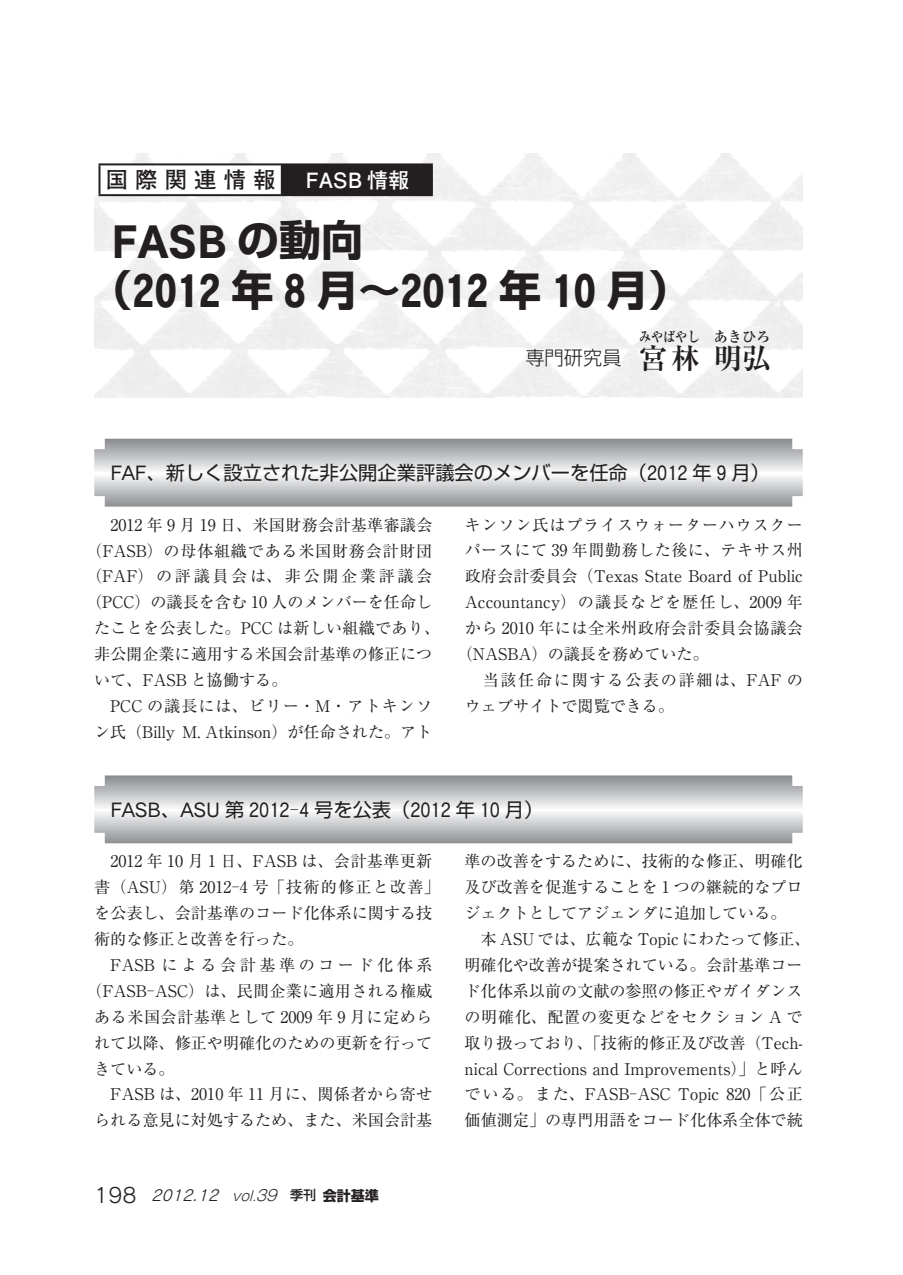
<style>
.page{position:relative;width:903px;height:1275px;background:#fff}
.page>*{position:absolute;margin:0;border:0;box-sizing:border-box;transform-origin:0 0}
.t1{font:44.1px/49.9px "Cezanne Pro B";color:#231f20}
.t2{font:700 28.35px "Ryumin Pr 5";color:#231f20}
.t3{font:700 22.4px "Futo Go B101 Pr 5";letter-spacing:.325em;color:#231f20}
.t4{font:700 21px "Futo Go B101 Pr 5";color:#fff}
.t5{font:20.3px "Cezanne Pro M";color:#231f20}
.t6{font:19.25px "Shin Go Pr 5";color:#231f20}
.t7{font:300 19.25px "Shin Go Pr 5";color:#231f20}
.t8{font:16.1px/25.9px "Ryumin Pr 5";color:#231f20}
.t9{font:16.1px "Ryumin Pr 5";letter-spacing:.03em;color:#231f20}
.t10{font:16.1px "Ryumin Pr 5";letter-spacing:.045em;color:#231f20}
.t11{font:16.1px "Ryumin Pr 5";letter-spacing:.165em;color:#231f20}
.t12{font:16.1px "Ryumin Pr 5";letter-spacing:.065em;color:#231f20}
.t13{font:16.1px "Ryumin Pr 5";letter-spacing:.055em;color:#231f20}
.t14{font:16.1px "Ryumin Pr 5";letter-spacing:.04em;color:#231f20}
.t15{font:16.1px "Ryumin Pr 5";letter-spacing:.105em;color:#231f20}
.t16{font:16.1px "Ryumin Pr 5";letter-spacing:.22em;color:#231f20}
.t17{font:italic 14.88px "Rodin Pro M";color:#231f20}
.t18{font:700 14.17px "Ryumin Pr 5";color:#231f20;scale:.85 1}
.t19{font:700 14.17px "Ryumin Pr 5";color:#231f20}
.s1{font-family:"Shin Go Pr 5";font-weight:700;font-size:42px}
.s2{font-family:"Ryumin Pr 5";font-weight:700;font-size:28.35px}
.s3{font-family:"Cezanne Pro M";font-size:20.3px}
.s4{font-family:"Shin Go Pr 5";font-size:19.25px}
.s5{font-style:normal;font-size:20.47px}
.s6{font-family:"Gothic MB101 Pr 5";font-weight:300;font-size:13.65px}
.s7{font-family:"Gothic MB101 Pr 5";font-weight:300}
.s8{font-family:"Shin Go Pr 5";font-weight:500;font-style:normal;font-size:13.12px}
.s9{font-family:"Shin Go Pr 5";font-weight:700;font-style:normal;font-size:14px}
</style>
<div class="page">
<div style="left:282px;top:164px;width:150px;height:31px;background:#231f20"></div>
<hr style="left:98px;top:163px;width:184px;height:2px;background:#231f20">
<hr style="left:98px;top:165px;width:2px;height:29px;background:#231f20">
<hr style="left:282px;top:163px;width:151px;height:2px;background:#231f20">
<hr style="left:281px;top:165px;width:2px;height:29px;background:#231f20">
<hr style="left:431px;top:165px;width:2px;height:29px;background:#231f20">
<hr style="left:98px;top:194px;width:184px;height:2px;background:#231f20">
<hr style="left:282px;top:194px;width:151px;height:2px;background:#231f20">
<svg style="left:94px;top:439px;width:709px;height:68px;background:#c4c5c7"></svg>
<svg style="left:94px;top:775px;width:709px;height:68px;background:#c4c5c7"></svg>
<h3 class="t3" style="left:106px;top:162px;width:171px">国際関連情報</h3>
<h3 class="t4" style="left:306px;top:163px;width:105px">FASB 情報</h3>
<h1 class="t1" style="left:91px;top:215px;width:601px;text-indent:21px">FASB <span class="s1">の動向<br>（</span>2012 <span class="s1">年</span> 8 <span class="s1">月～</span>2012 <span class="s1">年</span> 10 <span class="s1">月）</span></h1>
<p class="t7" style="left:525px;top:342px;width:144px">専門研究員 <span class="s2">宮</span></p>
<p class="t19" style="left:714px;top:326px;width:58px">あきひろ</p>
<p class="t18" style="left:639px;top:326px;width:73px">みやばやし</p>
<h2 class="t2" style="left:671px;top:336px;width:101px">林明弘</h2>
<p class="t6" style="left:110px;top:457px;width:661px"><span class="s3">FAF</span>、新しく設立された非公開企業評議会のメンバーを任命（<span class="s3">2012</span> 年 <span class="s3">9</span> 月）</p>
<p class="t8" style="left:110px;top:510px;width:324px">2012 年 9 月 19 日、米国財務会計基準審議会</p>
<p class="t10" style="left:86px;top:538px;width:348px">（FASB）の母体組織である米国財務会計財団</p>
<p class="t11" style="left:86px;top:564px;width:348px">（FAF）の評議員会は、非公開企業評議会</p>
<p class="t8" style="left:86px;top:588px;width:348px">（PCC）の議長を含む 10 人のメンバーを任命し</p>
<p class="t8" style="left:94px;top:614px;width:347px">たことを公表した。PCC は新しい組織であり、</p>
<p class="t8" style="left:94px;top:640px;width:340px">非公開企業に適用する米国会計基準の修正につ</p>
<p class="t8" style="left:94px;top:666px;width:195px">いて、FASB と協働する。</p>
<p class="t12" style="left:110px;top:693px;width:323px">PCC の議長には、ビリー・M・アトキンソ</p>
<p class="t8" style="left:94px;top:718px;width:340px">ン氏（Billy M. Atkinson）が任命された。アト</p>
<p class="t13" style="left:465px;top:512px;width:340px">キンソン氏はプライスウォーターハウスクー</p>
<p class="t9" style="left:465px;top:538px;width:340px">パースにて 39 年間勤務した後に、テキサス州</p>
<p class="t8" style="left:465px;top:562px;width:340px">政府会計委員会（Texas State Board of Public</p>
<p class="t8" style="left:465px;top:588px;width:340px">Accountancy）の議長などを歴任し、2009 年</p>
<p class="t9" style="left:465px;top:615px;width:340px">から 2010 年には全米州政府会計委員会協議会</p>
<p class="t8" style="left:457px;top:640px;width:253px">（NASBA）の議長を務めていた。</p>
<p class="t15" style="left:483px;top:667px;width:322px">当該任命に関する公表の詳細は、FAF の</p>
<p class="t8" style="left:465px;top:692px;width:211px">ウェブサイトで閲覧できる。</p>
<p class="t5" style="left:110px;top:797px;width:434px">FASB<span class="s4">、</span>ASU <span class="s4">第</span> 2012<span class="s4">─</span>4 <span class="s4">号を公表（</span>2012 <span class="s4">年</span> 10 <span class="s4">月）</span></p>
<p class="t8" style="left:94px;top:847px;width:347px;text-indent:16px">2012 年 10 月 1 日、FASB は、会計基準更新書（ASU）第 2012─4 号「技術的修正と改善」を公表し、会計基準のコード化体系に関する技術的な修正と改善を行った。</p>
<p class="t16" style="left:110px;top:952px;width:324px">FASB による会計基準のコード化体系</p>
<p class="t8" style="left:86px;top:977px;width:348px">（FASB─ASC）は、民間企業に適用される権威</p>
<p class="t9" style="left:94px;top:1004px;width:340px">ある米国会計基準として 2009 年 9 月に定めら</p>
<p class="t8" style="left:94px;top:1028px;width:340px">れて以降、修正や明確化のための更新を行って</p>
<p class="t8" style="left:94px;top:1054px;width:82px">きている。</p>
<p class="t8" style="left:110px;top:1080px;width:323px">FASB は、2010 年 11 月に、関係者から寄せ</p>
<p class="t8" style="left:94px;top:1106px;width:340px">られる意見に対処するため、また、米国会計基</p>
<p class="t17" style="left:94px;top:1186px;width:286px"><span class="s5">1 9 8</span> 2012.12 <span class="s6">vol.</span><span class="s7">39</span> <span class="s8">季刊</span><span class="s9">会計基準</span></p>
<p class="t8" style="left:464px;top:847px;width:340px">準の改善をするために、技術的な修正、明確化</p>
<p class="t8" style="left:464px;top:873px;width:340px">及び改善を促進することを 1 つの継続的なプロ</p>
<p class="t8" style="left:464px;top:899px;width:323px">ジェクトとしてアジェンダに追加している。</p>
<p class="t8" style="left:481px;top:925px;width:332px">本 ASU では、広範な Topic にわたって修正、</p>
<p class="t8" style="left:464px;top:951px;width:340px">明確化や改善が提案されている。会計基準コー</p>
<p class="t8" style="left:464px;top:977px;width:340px">ド化体系以前の文献の参照の修正やガイダンス</p>
<p class="t14" style="left:464px;top:1004px;width:340px">の明確化、配置の変更などをセクション A で</p>
<p class="t8" style="left:464px;top:1029px;width:340px">取り扱っており、「技術的修正及び改善（Tech-</p>
<p class="t8" style="left:465px;top:1054px;width:340px">nical Corrections and Improvements）」と呼ん</p>
<p class="t8" style="left:465px;top:1080px;width:340px">でいる。また、FASB─ASC Topic 820「公正</p>
<p class="t8" style="left:465px;top:1106px;width:340px">価値測定」の専門用語をコード化体系全体で統</p>
</div>
